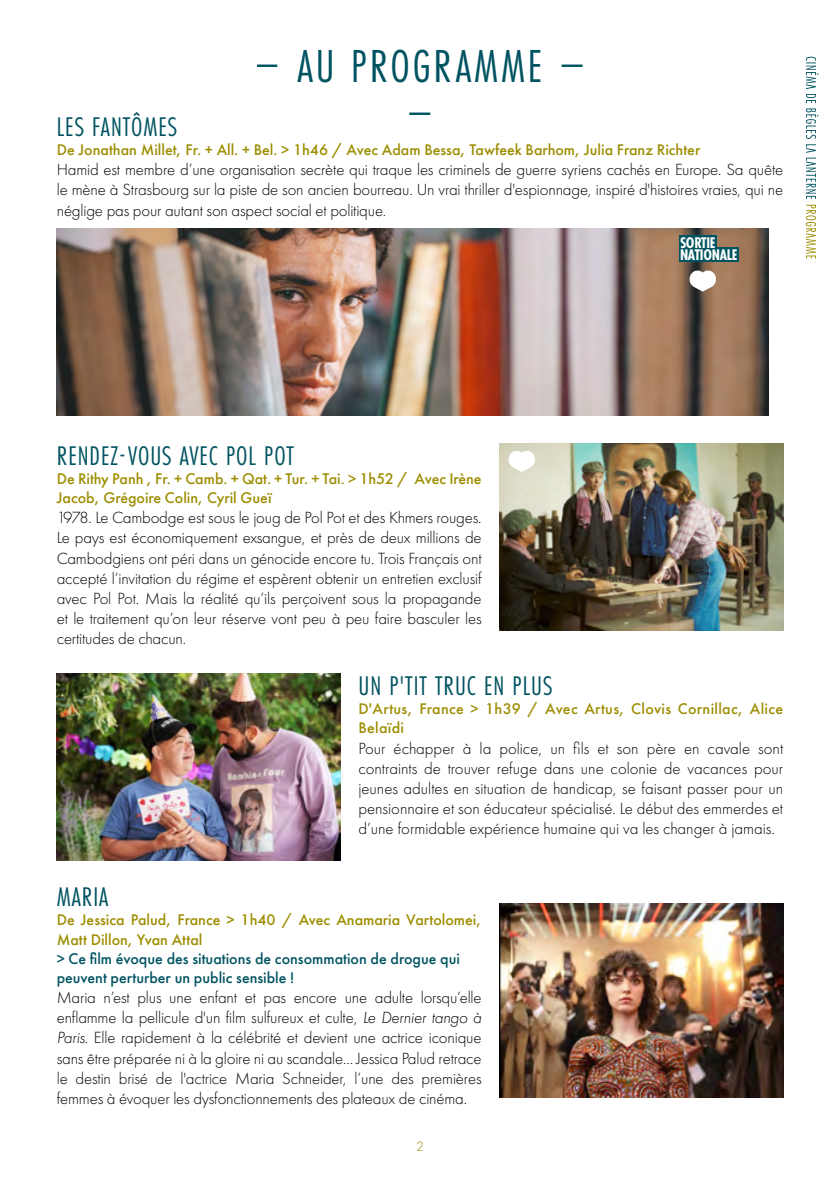
<style>
.page{position:relative;width:840px;height:1191px;background:#fff}
.page>*{position:absolute;margin:0;border:0;box-sizing:border-box;transform-origin:0 0}
.t1{font:48px "Futura PT Cond";letter-spacing:.06em;color:#005361}
.t2{font:28px "Futura PT Cond";letter-spacing:.035em;color:#005361}
.t3{font:300 16.8px/20.2px "Futura PT";letter-spacing:-.01em;color:#000;text-align:justify}
.t4{font:500 16px/19.2px "Futura PT";color:#9d8d00}
.t5{font:500 16px/19.2px "Futura PT";color:#005361}
.t6{font:500 16px/19.2px "Futura PT";letter-spacing:.02em;color:#9d8d00}
.t7{font:700 16px/12px "Futura PT Cond";letter-spacing:-.02em;color:#fff}
.t8{font:300 14px "Futura PT";color:#9d8d00}
.s1{font-style:italic}
</style>
<div class="page">
<img style="left:57px;top:228px;width:710px;height:187px">
<svg style="left:806px;top:57px;width:12px;height:142px"></svg>
<svg style="left:806px;top:205px;width:9px;height:54px"></svg>
<img style="left:499px;top:443px;width:283px;height:187px">
<svg style="left:688px;top:270px;width:28px;height:22px"></svg>
<img style="left:57px;top:673px;width:283px;height:188px">
<div style="left:678px;top:235px;width:38px;height:14px;background:#005361"></div>
<div style="left:678px;top:247px;width:60px;height:14px;background:#005361"></div>
<img style="left:499px;top:904px;width:283px;height:193px">
<svg style="left:507px;top:450px;width:28px;height:22px"></svg>
<h1 class="t1" style="left:253px;top:38px;width:334px">– AU PROGRAMME –</h1>
<h2 class="t2" style="left:57px;top:110px;width:121px">LES FANTÔMES</h2>
<h1 class="t1" style="left:406px;top:86px;width:29px">–</h1>
<p class="t4" style="left:57px;top:140px;width:644px">De Jonathan Millet, Fr. + All. + Bel. &gt; 1h46 / Avec Adam Bessa, Tawfeek Barhom, Julia Franz Richter</p>
<p class="t3" style="left:57px;top:160px;width:727px">Hamid est membre d’une organisation secrète qui traque les criminels de guerre syriens cachés en Europe. Sa quête le mène à Strasbourg sur la piste de son ancien bourreau. Un vrai thriller d'espionnage, inspiré d'histoires vraies, qui ne néglige pas pour autant son aspect social et politique.</p>
<p class="t7" style="left:679px;top:236px;width:59px">SORTIE<br>NATIONALE</p>
<h2 class="t2" style="left:57px;top:439px;width:238px">RENDEZ-VOUS AVEC POL POT</h2>
<p class="t4" style="left:57px;top:469px;width:426px">De Rithy Panh , Fr. + Camb. + Qat. + Tur. + Tai. &gt; 1h52 / Avec Irène<br>Jacob, Grégoire Colin, Cyril Gueï</p>
<p class="t3" style="left:57px;top:508px;width:426px">1978. Le Cambodge est sous le joug de Pol Pot et des Khmers rouges.<br>Le pays est économiquement exsangue, et près de deux millions de Cambodgiens ont péri dans un génocide encore tu. Trois Français ont accepté l’invitation du régime et espèrent obtenir un entretien exclusif avec Pol Pot. Mais la réalité qu’ils perçoivent sous la propagande et le traitement qu’on leur réserve vont peu à peu faire basculer les certitudes de chacun.</p>
<h2 class="t2" style="left:358px;top:669px;width:195px">UN P'TIT TRUC EN PLUS</h2>
<p class="t6" style="left:358px;top:699px;width:426px">D'Artus, France &gt; 1h39 / Avec Artus, Clovis Cornillac, Alice<br>Belaïdi</p>
<p class="t3" style="left:358px;top:738px;width:426px">Pour échapper à la police, un fils et son père en cavale sont contraints de trouver refuge dans une colonie de vacances pour jeunes adultes en situation de handicap, se faisant passer pour un pensionnaire et son éducateur spécialisé. Le début des emmerdes et d’une formidable expérience humaine qui va les changer à jamais.</p>
<h2 class="t2" style="left:57px;top:880px;width:53px">MARIA</h2>
<p class="t4" style="left:57px;top:910px;width:426px">De Jessica Palud, France &gt; 1h40 / Avec Anamaria Vartolomei,<br>Matt Dillon, Yvan Attal</p>
<p class="t5" style="left:57px;top:948px;width:404px">&gt; Ce film évoque des situations de consommation de drogue qui peuvent perturber un public sensible !</p>
<p class="t3" style="left:57px;top:987px;width:426px">Maria n’est plus une enfant et pas encore une adulte lorsqu’elle enflamme la pellicule d'un film sulfureux et culte, <span class="s1">Le Dernier tango à Paris</span>. Elle rapidement à la célébrité et devient une actrice iconique sans être préparée ni à la gloire ni au scandale… Jessica Palud retrace le destin brisé de l'actrice Maria Schneider, l’une des premières femmes à évoquer les dysfonctionnements des plateaux de cinéma.</p>
<p class="t8" style="left:416px;top:1138px;width:9px">2</p>
</div>
